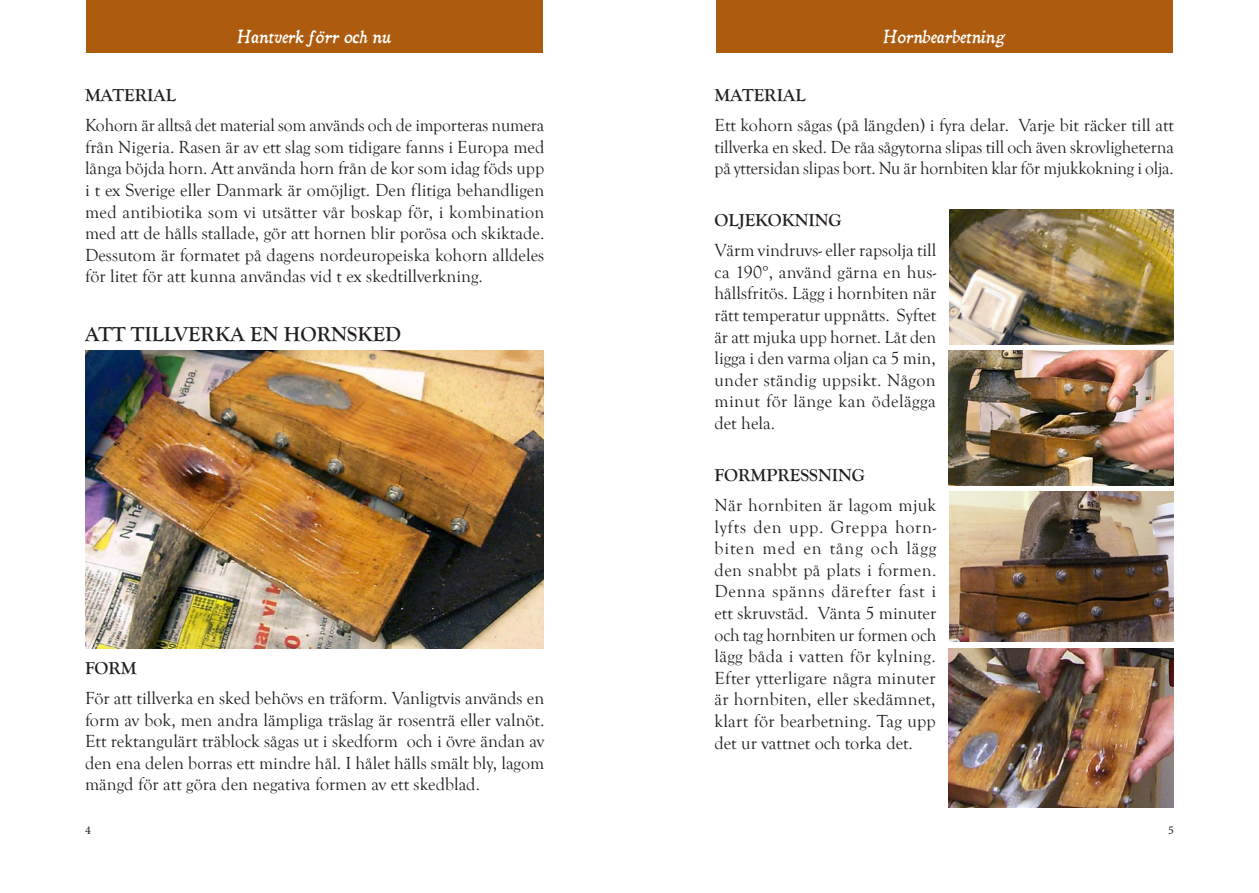
<style>
.page{position:relative;width:1259px;height:893px;background:#fff}
.page>*{position:absolute;margin:0;border:0;box-sizing:border-box;transform-origin:0 0}
.mellan_rubrik{font:700 21px "Goudy Old Style T";color:#231f20}
.b1{font:18px/21.6px "Goudy Old Style T";color:#231f20;text-align:justify}
.Underrubrik_2{font:18px/21.6px "Goudy Old Style T";letter-spacing:.02em;color:#231f20;text-align:justify}
.Underrubrik_2-2{font:700 18px "Goudy Old Style T";color:#231f20}
.t1{font:italic 16.5px "Dominican";color:#fff}
.t2{font:12px "Minion Pro";color:#231f20}
</style>
<div class="page">
<div style="left:86px;top:0;width:456px;height:52px;background:#ad5b0e"></div>
<div style="left:716px;top:0;width:456px;height:52px;background:#ad5b0e"></div>
<img style="left:86px;top:351px;width:458px;height:298px">
<img style="left:949px;top:209px;width:224px;height:135px">
<img style="left:948px;top:351px;width:226px;height:134px">
<img style="left:949px;top:492px;width:225px;height:149px">
<img style="left:948px;top:649px;width:226px;height:159px">
<p class="t1" style="left:237px;top:25px;width:156px">Hantverk förr och nu</p>
<p class="t1" style="left:883px;top:25px;width:123px">Hornbearbetning</p>
<p class="Underrubrik_2-2" style="left:85px;top:85px;width:93px">MATERIAL</p>
<p class="b1" style="left:85px;top:115px;width:461px">Kohorn är alltså det material som används och de importeras numera från Nigeria. Rasen är av ett slag som tidigare fanns i Europa med långa böjda horn. Att använda horn från de kor som idag föds upp i t ex Sverige eller Danmark är omöjligt. Den flitiga behandligen med antibiotika som vi utsätter vår boskap för, i kombination med att de hålls stallade, gör att hornen blir porösa och skiktade.<br>Dessutom är formatet på dagens nordeuropeiska kohorn alldeles för litet för att kunna användas vid t ex skedtillverkning.</p>
<p class="mellan_rubrik" style="left:85px;top:323px;width:318px">ATT TILLVERKA EN HORNSKED</p>
<p class="Underrubrik_2-2" style="left:85px;top:658px;width:53px">FORM</p>
<p class="b1" style="left:85px;top:688px;width:461px">För att tillverka en sked behövs en träform. Vanligtvis används en form av bok, men andra lämpliga träslag är rosenträ eller valnöt.<br>Ett rektangulärt träblock sågas ut i skedform och i övre ändan av den ena delen borras ett mindre hål. I hålet hälls smält bly, lagom mängd för att göra den negativa formen av ett skedblad.</p>
<p class="t2" style="left:85px;top:822px;width:7px">4</p>
<p class="Underrubrik_2-2" style="left:714px;top:85px;width:93px">MATERIAL</p>
<p class="b1" style="left:714px;top:115px;width:461px">Ett kohorn sågas (på längden) i fyra delar. Varje bit räcker till att tillverka en sked. De råa sågytorna slipas till och även skrovligheterna på yttersidan slipas bort. Nu är hornbiten klar för mjukkokning i olja.</p>
<p class="Underrubrik_2-2" style="left:714px;top:210px;width:129px">OLJEKOKNING</p>
<p class="Underrubrik_2" style="left:714px;top:240px;width:223px">Värm vindruvs- eller rapsolja till ca 190°, använd gärna en hus&shy;hållsfritös. Lägg i hornbiten när rätt temperatur uppnåtts. Syftet är att mjuka upp hornet. Låt den ligga i den varma oljan ca 5 min, under ständig uppsikt. Någon minut för länge kan ödelägga det hela.</p>
<p class="Underrubrik_2-2" style="left:714px;top:465px;width:152px">FORMPRESSNING</p>
<p class="b1" style="left:714px;top:495px;width:223px">När hornbiten är lagom mjuk lyfts den upp. Greppa horn&shy;biten med en tång och lägg den snabbt på plats i formen.<br>Denna spänns därefter fast i ett skruvstäd. Vänta 5 minuter och tag hornbiten ur formen och lägg båda i vatten för kylning.<br>Efter ytterligare några minuter är hornbiten, eller skedämnet, klart för bearbetning. Tag upp det ur vattnet och torka det.</p>
<p class="t2" style="left:1168px;top:822px;width:7px">5</p>
</div>
